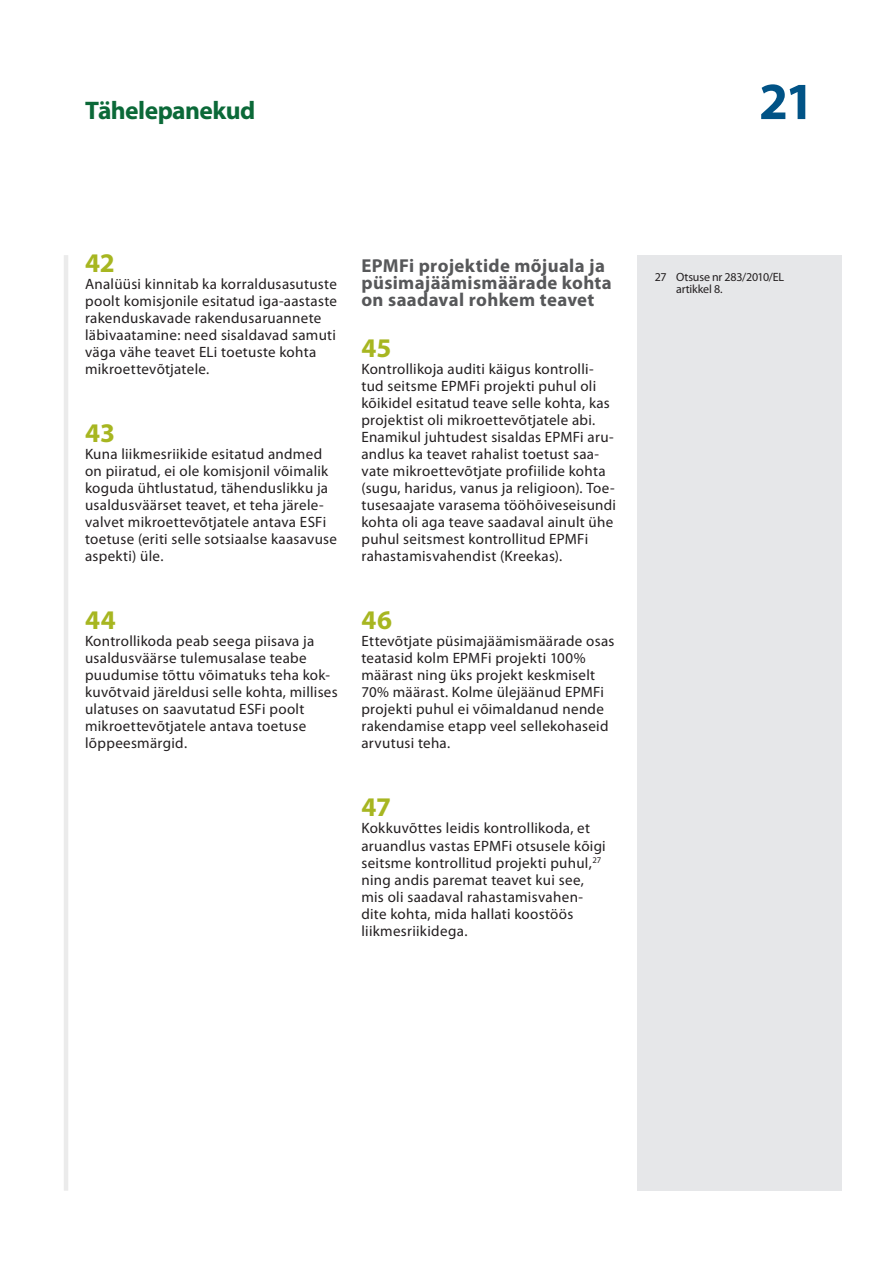
<style>
.page{position:relative;width:893px;height:1263px;background:#fff}
.page>*{position:absolute;margin:0;border:0;box-sizing:border-box;transform-origin:0 0}
.t1{font:700 52.5px "Myriad Pro";color:#015386}
.E_05_-_CHAP__1__TEXT{font:700 27px "Myriad Pro";letter-spacing:.005em;color:#a7b621}
.t2{font:700 25.5px "Myriad Pro";letter-spacing:-.025em;color:#0b6938}
.E_03_-_CHAP__TITRE_A{font:700 18.75px/17px "Myriad Pro";letter-spacing:.02em;color:#57585a}
.E_05_-_CHAP__1__TEXT-2{font:15px/17px "Myriad Pro";letter-spacing:.02em;color:#231f20}
.E_08_-_CHAP__FOOTNOT{font:12px/12px "Myriad Pro";letter-spacing:-.015em;color:#231f20}
</style>
<div class="page">
<hr style="left:64px;top:255px;width:4px;height:936px;background:#ebebeb">
<div style="left:638px;top:255px;width:204px;height:936px;background:#e6e7e9"></div>
<h3 class="t2" style="left:85px;top:94px;width:172px">Tähelepanekud</h3>
<h1 class="t1" style="left:759px;top:67px;width:57px">21</h1>
<p class="E_05_-_CHAP__1__TEXT" style="left:85px;top:245px;width:31px">42</p>
<p class="E_05_-_CHAP__1__TEXT-2" style="left:85px;top:275px;width:254px">Analüüsi kinnitab ka korraldusasutuste poolt komisjonile esitatud iga‑aastaste rakenduskavade rakendusaruannete läbivaatamine: need sisaldavad samuti väga vähe teavet ELi toetuste kohta mikroettevõtjatele.</p>
<p class="E_05_-_CHAP__1__TEXT" style="left:85px;top:416px;width:32px">43</p>
<p class="E_05_-_CHAP__1__TEXT-2" style="left:85px;top:445px;width:254px">Kuna liikmesriikide esitatud andmed on piiratud, ei ole komisjonil võimalik koguda ühtlustatud, tähenduslikku ja usaldusväärset teavet, et teha järele&shy;valvet mikroettevõtjatele antava ESFi toetuse (eriti selle sotsiaalse kaasavuse aspekti) üle.</p>
<p class="E_05_-_CHAP__1__TEXT" style="left:85px;top:603px;width:32px">44</p>
<p class="E_05_-_CHAP__1__TEXT-2" style="left:85px;top:633px;width:254px">Kontrollikoda peab seega piisava ja usaldusväärse tulemusalase teabe puudumise tõttu võimatuks teha kok&shy;kuvõtvaid järeldusi selle kohta, millises ulatuses on saavutatud ESFi poolt mikroettevõtjatele antava toetuse lõppeesmärgid.</p>
<p class="E_03_-_CHAP__TITRE_A" style="left:361px;top:257px;width:252px">EPMFi projektide mõjuala ja püsimajäämismäärade kohta on saadaval rohkem teavet</p>
<p class="E_05_-_CHAP__1__TEXT" style="left:361px;top:330px;width:32px">45</p>
<p class="E_05_-_CHAP__1__TEXT-2" style="left:361px;top:360px;width:256px">Kontrollikoja auditi käigus kontrolli&shy;tud seitsme EPMFi projekti puhul oli kõikidel esitatud teave selle kohta, kas projektist oli mikroettevõtjatele abi.<br>Enamikul juhtudest sisaldas EPMFi aru&shy;andlus ka teavet rahalist toetust saa&shy;vate mikroettevõtjate profiilide kohta (sugu, haridus, vanus ja religioon). Toe&shy;tusesaajate varasema tööhõiveseisundi kohta oli aga teave saadaval ainult ühe puhul seitsmest kontrollitud EPMFi rahastamisvahendist (Kreekas).</p>
<p class="E_05_-_CHAP__1__TEXT" style="left:361px;top:603px;width:32px">46</p>
<p class="E_05_-_CHAP__1__TEXT-2" style="left:361px;top:633px;width:255px">Ettevõtjate püsimajäämismäärade osas teatasid kolm EPMFi projekti 100% määrast ning üks projekt keskmiselt 70% määrast. Kolme ülejäänud EPMFi projekti puhul ei võimaldanud nende rakendamise etapp veel sellekohaseid arvutusi teha.</p>
<p class="E_05_-_CHAP__1__TEXT" style="left:361px;top:790px;width:31px">47</p>
<p class="E_05_-_CHAP__1__TEXT-2" style="left:361px;top:820px;width:246px">Kokkuvõttes leidis kontrollikoda, et aruandlus vastas EPMFi otsusele kõigi seitsme kontrollitud projekti puhul,<sup>27 </sup>ning andis paremat teavet kui see, mis oli saadaval rahastamisvahen&shy;dite kohta, mida hallati koostöös liikmesriikidega.</p>
<p class="E_08_-_CHAP__FOOTNOT" style="left:676px;top:271px;width:110px;text-indent:-21px">27 Otsuse nr 283/2010/EL artikkel 8.</p>
</div>
